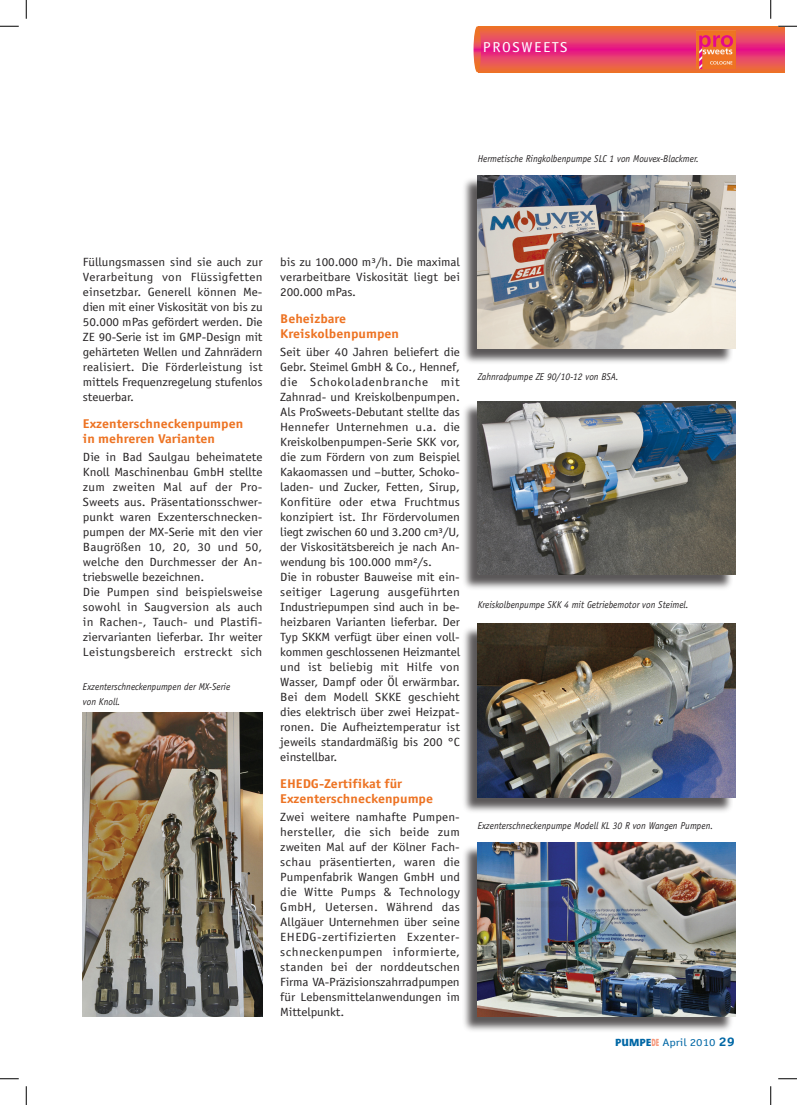
<style>
.page{position:relative;width:797px;height:1105px;background:#fff}
.page>*{position:absolute;margin:0;border:0;box-sizing:border-box;transform-origin:0 0}
.t1{font:14.38px "Officina Sans Std";color:#fff;scale:1.1 1}
.t2{font:700 12.75px/15px "Officina Sans Std";color:#ed7323;scale:1.1 1}
.t3{font:12px/15px "Officina Sans Std";letter-spacing:-.005em;color:#282526;text-align:justify;scale:1.1 1}
.t4{font:10.75px "Officina Sans Std";color:#0067a5;scale:1.2 1}
.t5{font:italic 10px/15px "Officina Sans Std";color:#282526;scale:.95 1}
.s1{font-family:"Shannon";font-weight:800;font-size:10px}
.s2{font-family:"Shannon";font-weight:800;font-size:10px;color:#f6977a}
.s3{font-weight:700;font-size:12.5px}
</style>
<div class="page">
<div style="left:461px;top:844px;width:272px;height:189px;background:#231f20;opacity:.75"></div>
<img style="left:478px;top:843px;width:257px;height:173px">
<div style="left:461px;top:625px;width:272px;height:189px;background:#231f20;opacity:.75"></div>
<img style="left:477px;top:624px;width:258px;height:173px">
<div style="left:461px;top:402px;width:272px;height:189px;background:#231f20;opacity:.75"></div>
<img style="left:477px;top:401px;width:258px;height:174px">
<div style="left:461px;top:176px;width:272px;height:189px;background:#231f20;opacity:.75"></div>
<img style="left:477px;top:175px;width:258px;height:174px">
<img style="left:83px;top:712px;width:179px;height:305px">
<svg style="left:478px;top:26px;width:307px;height:46px;background:#e94b5c"></svg>
<svg style="left:473px;top:26px;width:8px;height:46px"></svg>
<img style="left:696px;top:30px;width:39px;height:38px">
<svg style="left:0;top:25px;width:19px;height:2px"></svg>
<svg style="left:778px;top:25px;width:19px;height:2px"></svg>
<svg style="left:0;top:1078px;width:19px;height:1px"></svg>
<svg style="left:778px;top:1078px;width:19px;height:1px"></svg>
<svg style="left:25px;top:0;width:2px;height:19px"></svg>
<svg style="left:25px;top:1086px;width:2px;height:19px"></svg>
<svg style="left:770px;top:0;width:1px;height:19px"></svg>
<svg style="left:770px;top:1086px;width:1px;height:19px"></svg>
<p class="t1" style="left:483px;top:39px;width:45px">ProSweets</p>
<p class="t5" style="left:477px;top:151px;width:234px">Hermetische Ringkolbenpumpe SLC 1 von Mouvex-Blackmer.</p>
<p class="t3" style="left:83px;top:255px;width:165px">Füllungsmassen sind sie auch zur Verarbeitung von Flüssigfetten einsetzbar. Generell können Me&shy;dien mit einer Viskosität von bis zu 50.000 mPas gefördert werden. Die ZE 90-Serie ist im GMP-Design mit gehärteten Wellen und Zahnrädern realisiert. Die Förderleistung ist mittels Frequenzregelung stufenlos steuerbar.</p>
<p class="t2" style="left:83px;top:416px;width:147px">Exzenterschneckenpumpen in mehreren Varianten</p>
<p class="t3" style="left:83px;top:450px;width:165px;text-align:left">Die in Bad Saulgau beheimatete<br>Knoll Maschinenbau GmbH stellte zum zweiten Mal auf der Pro-<br>Sweets aus. Präsentationsschwer&shy;punkt waren Exzenterschnecken&shy;pumpen der MX-Serie mit den vier<br>Baugrößen 10, 20, 30 und 50, welche den Durchmesser der An&shy;triebswelle bezeichnen.<br>Die Pumpen sind beispielsweise sowohl in Saugversion als auch in Rachen-, Tauch- und Plastifi&shy;ziervarianten lieferbar. Ihr weiter<br>Leistungsbereich erstreckt sich</p>
<p class="t5" style="left:83px;top:679px;width:156px">Exzenterschneckenpumpen der MX-Serie von Knoll.</p>
<p class="t3" style="left:280px;top:255px;width:165px">bis zu 100.000 m³/h. Die maximal verarbeitbare Viskosität liegt bei 200.000 mPas.</p>
<p class="t2" style="left:280px;top:311px;width:109px">Beheizbare<br>Kreiskolbenpumpen</p>
<p class="t3" style="left:280px;top:345px;width:165px;text-align:left">Seit über 40 Jahren beliefert die<br>Gebr. Steimel GmbH &amp; Co., Hennef, die Schokoladenbranche mit<br>Zahnrad- und Kreiskolbenpumpen.<br>Als ProSweets-Debutant stellte das<br>Hennefer Unternehmen u.a. die<br>Kreiskolbenpumpen-Serie SKK vor, die zum Fördern von zum Beispiel<br>Kakaomassen und –butter, Schoko&shy;laden- und Zucker, Fetten, Sirup,<br>Konfitüre oder etwa Fruchtmus konzipiert ist. Ihr Fördervolumen liegt zwischen 60 und 3.200 cm³/U, der Viskositätsbereich je nach An&shy;wendung bis 100.000 mm²/s.<br>Die in robuster Bauweise mit ein&shy;seitiger Lagerung ausgeführten<br>Industriepumpen sind auch in be&shy;heizbaren Varianten lieferbar. Der<br>Typ SKKM verfügt über einen voll&shy;kommen geschlossenen Heizmantel und ist beliebig mit Hilfe von<br>Wasser, Dampf oder Öl erwärmbar.<br>Bei dem Modell SKKE geschieht dies elektrisch über zwei Heizpat&shy;ronen. Die Aufheiztemperatur ist jeweils standardmäßig bis 200 °C einstellbar.</p>
<p class="t2" style="left:280px;top:776px;width:140px">EHEDG-Zertifikat für<br>Exzenterschneckenpumpe</p>
<p class="t3" style="left:280px;top:810px;width:165px">Zwei weitere namhafte Pumpen&shy;hersteller, die sich beide zum zweiten Mal auf der Kölner Fach&shy;schau präsentierten, waren die Pumpenfabrik Wangen GmbH und die Witte Pumps &amp; Technology GmbH, Uetersen. Während das Allgäuer Unternehmen über seine EHEDG-zertifizierten Exzenter&shy;schneckenpumpen informierte, standen bei der norddeutschen Firma VA-Präzisionszahrradpumpen für Lebensmittelanwendungen im Mittelpunkt.</p>
<p class="t5" style="left:477px;top:818px;width:249px">Exzenterschneckenpumpe Modell KL 30 R von Wangen Pumpen.</p>
<p class="t5" style="left:477px;top:369px;width:150px">Zahnradpumpe ZE 90/10-12 von BSA.</p>
<p class="t5" style="left:477px;top:597px;width:224px">Kreiskolbenpumpe SKK 4 mit Getriebemotor von Steimel.</p>
<p class="t4" style="left:615px;top:1036px;width:102px"><span class="s1">PUMPE</span><span class="s2">DE</span> April 2010 <span class="s3">29</span></p>
</div>
